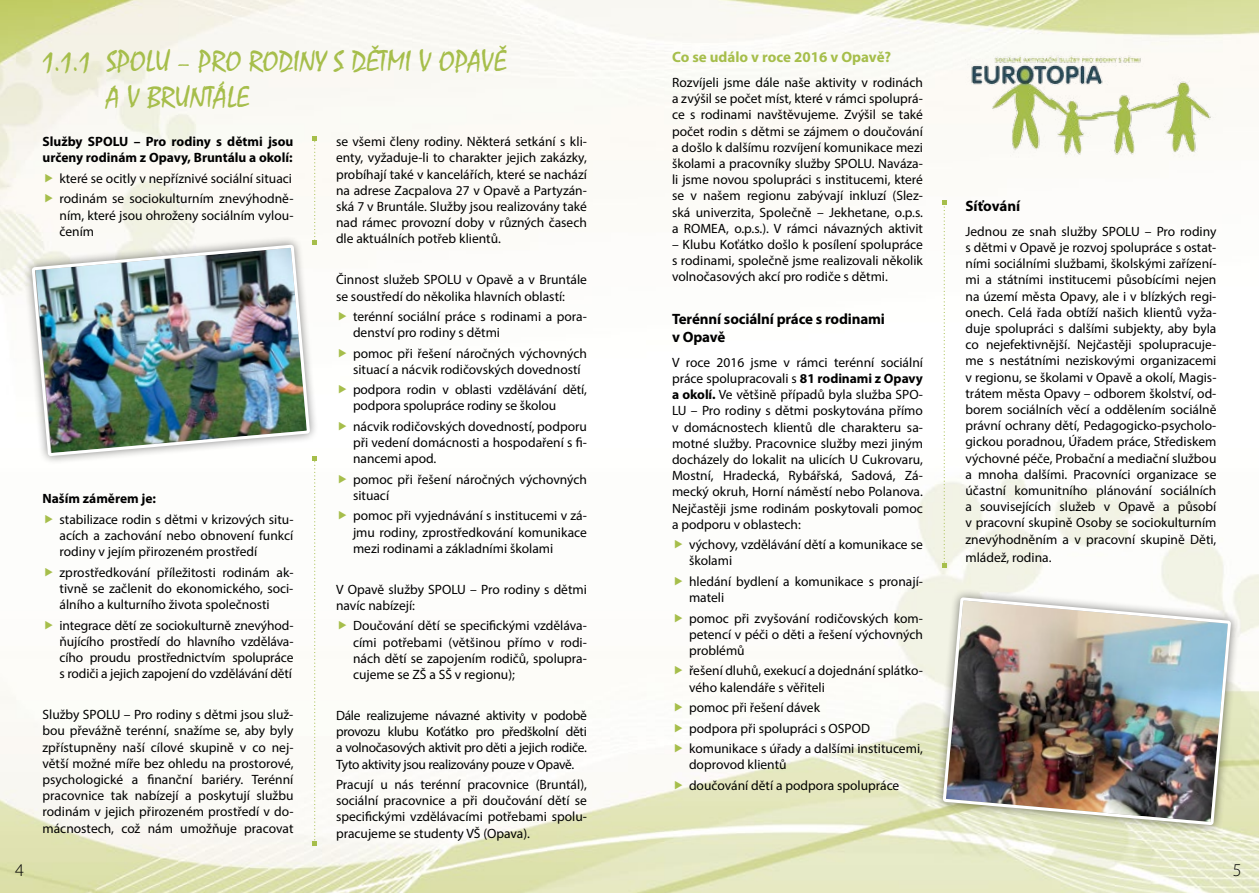
<style>
.page{position:relative;width:1259px;height:893px;background:#fff}
.page>*{position:absolute;margin:0;border:0;box-sizing:border-box;transform-origin:0 0}
.t1{font:30px/36px "Mistral";color:#a6be4b}
.t2{font:300 18px "Myriad Pro";color:#000}
.t3{font:700 15px/18px "Myriad Pro";letter-spacing:-.01em;color:#000}
.t4{font:700 15px "Myriad Pro";color:#a6be4b}
.t5{font:13.5px/16.2px "Myriad Pro";color:#000;text-align:justify}
.t6{font:700 13.5px/16.2px "Myriad Pro";color:#000}
.s1{font-weight:700}
</style>
<div class="page">
<img style="left:0;top:0;width:1259px;height:893px">
<svg style="left:942px;top:200px;width:4px;height:354px"></svg>
<img style="left:965px;top:51px;width:251px;height:110px">
<svg style="left:312px;top:465px;width:5px;height:381px"></svg>
<div style="left:23px;top:235px;width:296px;height:230px;background:#000;opacity:.5"></div>
<img style="left:30px;top:246px;width:281px;height:254px">
<div style="left:934px;top:588px;width:306px;height:246px;background:#000;opacity:.5"></div>
<img style="left:941px;top:554px;width:291px;height:314px">
<svg style="left:312px;top:136px;width:5px;height:109px"></svg>
<svg style="left:675px;top:540px;width:7px;height:9px"></svg>
<svg style="left:675px;top:577px;width:7px;height:8px"></svg>
<svg style="left:675px;top:613px;width:7px;height:9px"></svg>
<svg style="left:675px;top:666px;width:7px;height:9px"></svg>
<svg style="left:675px;top:703px;width:7px;height:8px"></svg>
<svg style="left:675px;top:723px;width:7px;height:9px"></svg>
<svg style="left:675px;top:744px;width:7px;height:8px"></svg>
<svg style="left:675px;top:780px;width:7px;height:9px"></svg>
<svg style="left:45px;top:174px;width:8px;height:8px"></svg>
<svg style="left:45px;top:194px;width:8px;height:9px"></svg>
<svg style="left:45px;top:515px;width:8px;height:8px"></svg>
<svg style="left:45px;top:567px;width:8px;height:9px"></svg>
<svg style="left:45px;top:620px;width:8px;height:9px"></svg>
<svg style="left:339px;top:312px;width:7px;height:8px"></svg>
<svg style="left:339px;top:348px;width:7px;height:9px"></svg>
<svg style="left:339px;top:385px;width:7px;height:9px"></svg>
<svg style="left:339px;top:422px;width:7px;height:8px"></svg>
<svg style="left:339px;top:475px;width:7px;height:8px"></svg>
<svg style="left:339px;top:511px;width:7px;height:9px"></svg>
<svg style="left:339px;top:621px;width:7px;height:9px"></svg>
<h1 class="t1" style="left:106px;top:44px;width:402px;text-indent:-64px">1.1.1 SPOLU – PRO RODINY S DĚTMI V OPAVĚ<br>A V BRUNTÁLE</h1>
<p class="t6" style="left:43px;top:133px;width:252px">Služby SPOLU – Pro rodiny s dětmi jsou určeny rodinám z Opavy, Bruntálu a okolí:</p>
<p class="t5" style="left:60px;top:168px;width:235px;line-height:20.4px">které se ocitly v nepříznivé sociální situaci rodinám se sociokulturním znevýhodně-</p>
<p class="t5" style="left:60px;top:207px;width:235px">ním, které jsou ohroženy sociálním vylou&shy;čením</p>
<p class="t6" style="left:43px;top:490px;width:115px">Naším záměrem je:</p>
<p class="t5" style="left:60px;top:511px;width:235px">stabilizace rodin s dětmi v krizových situ&shy;acích a zachování nebo obnovení funkcí rodiny v jejím přirozeném prostředí</p>
<p class="t5" style="left:60px;top:564px;width:235px">zprostředkování příležitosti rodinám ak&shy;tivně se začlenit do ekonomického, soci&shy;álního a kulturního života společnosti</p>
<p class="t5" style="left:60px;top:617px;width:235px">integrace dětí ze sociokulturně znevýhod&shy;ňujícího prostředí do hlavního vzděláva&shy;cího proudu prostřednictvím spolupráce s rodiči a jejich zapojení do vzdělávání dětí</p>
<p class="t5" style="left:43px;top:706px;width:252px">Služby SPOLU – Pro rodiny s dětmi jsou služ&shy;bou převážně terénní, snažíme se, aby byly zpřístupněny naší cílové skupině v co nej&shy;větší možné míře bez ohledu na prostorové, psychologické a finanční bariéry. Terénní pracovnice tak nabízejí a poskytují službu rodinám v jejich přirozeném prostředí v do&shy;mácnostech, což nám umožňuje pracovat</p>
<p class="t5" style="left:336px;top:133px;width:252px">se všemi členy rodiny. Některá setkání s kli&shy;enty, vyžaduje-li to charakter jejich zakázky, probíhají také v kancelářích, které se nachází na adrese Zacpalova 27 v Opavě a Partyzán&shy;ská 7 v Bruntále. Služby jsou realizovány také nad rámec provozní doby v různých časech dle aktuálních potřeb klientů.</p>
<p class="t5" style="left:336px;top:271px;width:252px">Činnost služeb SPOLU v Opavě a v Bruntále se soustředí do několika hlavních oblastí:</p>
<p class="t5" style="left:353px;top:308px;width:235px">terénní sociální práce s rodinami a pora&shy;denství pro rodiny s dětmi</p>
<p class="t5" style="left:353px;top:345px;width:235px">pomoc při řešení náročných výchovných situací a nácvik rodičovských dovedností</p>
<p class="t5" style="left:353px;top:381px;width:235px">podpora rodin v oblasti vzdělávání dětí, podpora spolupráce rodiny se školou</p>
<p class="t5" style="left:353px;top:418px;width:235px">nácvik rodičovských dovedností, podporu při vedení domácnosti a hospodaření s fi&shy;nancemi apod.</p>
<p class="t5" style="left:353px;top:471px;width:235px">pomoc při řešení náročných výchovných situací</p>
<p class="t5" style="left:353px;top:508px;width:235px">pomoc při vyjednávání s institucemi v zá&shy;jmu rodiny, zprostředkování komunikace mezi rodinami a základními školami</p>
<p class="t5" style="left:336px;top:581px;width:252px">V Opavě služby SPOLU – Pro rodiny s dětmi navíc nabízejí:</p>
<p class="t5" style="left:353px;top:618px;width:235px">Doučování dětí se specifickými vzděláva&shy;cími potřebami (většinou přímo v rodi&shy;nách dětí se zapojením rodičů, spolupra&shy;cujeme se ZŠ a SŠ v regionu);</p>
<p class="t5" style="left:336px;top:707px;width:252px">Dále realizujeme návazné aktivity v podobě provozu klubu Koťátko pro předškolní děti a volnočasových aktivit pro děti a jejich rodiče.<br>Tyto aktivity jsou realizovány pouze v Opavě.</p>
<p class="t5" style="left:336px;top:776px;width:252px">Pracují u nás terénní pracovnice (Bruntál), sociální pracovnice a při doučování dětí se specifickými vzdělávacími potřebami spolu&shy;pracujeme se studenty VŠ (Opava).</p>
<p class="t4" style="left:672px;top:47px;width:221px">Co se událo v roce 2016 v Opavě?</p>
<p class="t5" style="left:672px;top:74px;width:252px">Rozvíjeli jsme dále naše aktivity v rodinách a zvýšil se počet míst, které v rámci spoluprá&shy;ce s rodinami navštěvujeme. Zvýšil se také počet rodin s dětmi se zájmem o doučování a došlo k dalšímu rozvíjení komunikace mezi školami a pracovníky služby SPOLU. Naváza&shy;li jsme novou spolupráci s institucemi, které se v našem regionu zabývají inkluzí (Slez&shy;ská univerzita, Společně – Jekhetane, o.p.s. a ROMEA, o.p.s.). V rámci návazných aktivit</p>
<p class="t5" style="left:672px;top:236px;width:252px">– Klubu Koťátko došlo k posílení spolupráce s rodinami, společně jsme realizovali několik volnočasových akcí pro rodiče s dětmi.</p>
<p class="t3" style="left:672px;top:310px;width:214px">Terénní sociální práce s rodinami v Opavě</p>
<p class="t5" style="left:672px;top:354px;width:252px">V roce 2016 jsme v rámci terénní sociální práce spolupracovali s <span class="s1">81 rodinami z Opavy a okolí.</span> Ve většině případů byla služba SPO-LU – Pro rodiny s dětmi poskytována přímo v domácnostech klientů dle charakteru sa&shy;motné služby. Pracovnice služby mezi jiným docházely do lokalit na ulicích U Cukrovaru, Mostní, Hradecká, Rybářská, Sadová, Zá&shy;mecký okruh, Horní náměstí nebo Polanova.<br>Nejčastěji jsme rodinám poskytovali pomoc a podporu v oblastech:</p>
<p class="t5" style="left:689px;top:536px;width:235px">výchovy, vzdělávání dětí a komunikace se školami</p>
<p class="t5" style="left:689px;top:573px;width:235px">hledání bydlení a komunikace s pronají&shy;mateli</p>
<p class="t5" style="left:689px;top:610px;width:235px">pomoc při zvyšování rodičovských kom&shy;petencí v péči o děti a řešení výchovných problémů</p>
<p class="t5" style="left:689px;top:663px;width:235px">řešení dluhů, exekucí a dojednání splátko&shy;vého kalendáře s věřiteli</p>
<p class="t5" style="left:689px;top:697px;width:235px;line-height:20.4px;text-align:left">pomoc při řešení dávek<br>podpora při spolupráci s OSPOD komunikace s úřady a dalšími institucemi,</p>
<p class="t5" style="left:689px;top:754px;width:212px;line-height:20.4px">doprovod klientů<br>doučování dětí a podpora spolupráce</p>
<p class="t3" style="left:965px;top:197px;width:56px">Síťování</p>
<p class="t5" style="left:965px;top:223px;width:252px">Jednou ze snah služby SPOLU – Pro rodiny s dětmi v Opavě je rozvoj spolupráce s ostat&shy;ními sociálními službami, školskými zařízení&shy;mi a státními institucemi působícími nejen na území města Opavy, ale i v blízkých regi&shy;onech. Celá řada obtíží našich klientů vyža&shy;duje spolupráci s dalšími subjekty, aby byla co nejefektivnější. Nejčastěji spolupracuje&shy;me s nestátními neziskovými organizacemi v regionu, se školami v Opavě a okolí, Magis&shy;trátem města Opavy – odborem školství, od&shy;borem sociálních věcí a oddělením sociálně právní ochrany dětí, Pedagogicko-psycholo&shy;gickou poradnou, Úřadem práce, Střediskem výchovné péče, Probační a mediační službou a mnoha dalšími. Pracovníci organizace se účastní komunitního plánování sociálních a souvisejících služeb v Opavě a působí v pracovní skupině Osoby se sociokulturním znevýhodněním a v pracovní skupině Děti,</p>
<p class="t5" style="left:965px;top:549px;width:88px">mládež, rodina.</p>
<h2 class="t2" style="left:15px;top:860px;width:10px">4</h2>
<h2 class="t2" style="left:1232px;top:860px;width:10px">5</h2>
</div>
